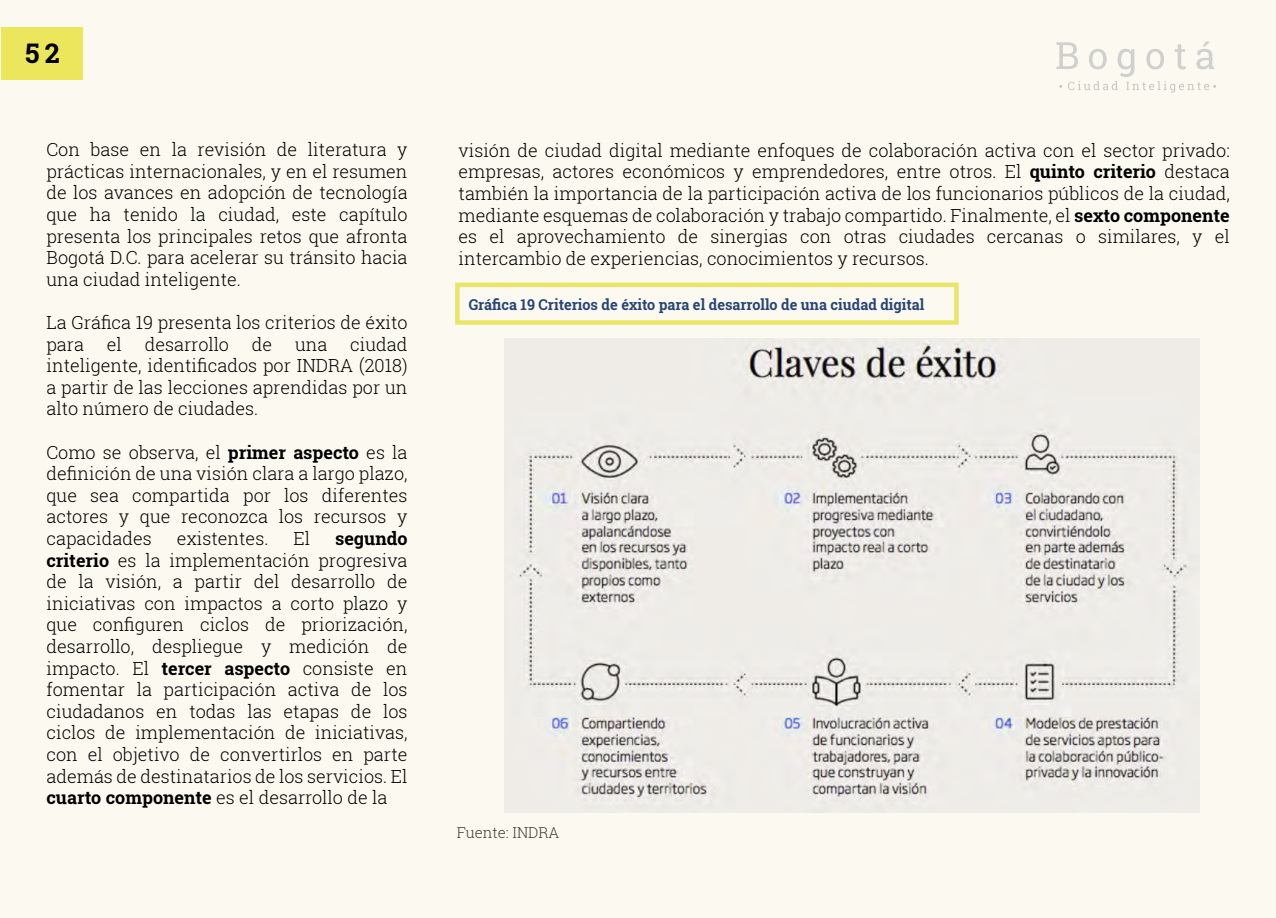
<style>
.page{position:relative;width:1276px;height:918px;background:#fcfaf0}
.page>*{position:absolute;margin:0;border:0;box-sizing:border-box;transform-origin:0 0}
.t1{font:700 27px "Roboto Slab";color:#000}
.t2{font:300 18px/21.6px "Roboto Slab";color:#000;text-align:justify}
.t3{font:700 15px "Roboto Slab";color:#274577;scale:.96 1}
.t4{font:300 15px "Roboto Slab";color:#3c3c3b}
.s1{font-weight:700}
</style>
<div class="page">
<img style="left:504px;top:338px;width:695px;height:474px">
<div style="left:455px;top:283px;width:503px;height:42px;border:4px solid #eae567"></div>
<div style="left:1px;top:27px;width:82px;height:53px;background:#ece65d"></div>
<svg style="left:1056px;top:42px;width:160px;height:51px"></svg>
<h1 class="t1" style="left:25px;top:35px;width:36px">52</h1>
<p class="t2" style="left:46px;top:139px;width:363px">Con base en la revisión de literatura y prácticas internacionales, y en el resumen de los avances en adopción de tecnología que ha tenido la ciudad, este capítulo presenta los principales retos que afronta Bogotá D.C. para acelerar su tránsito hacia una ciudad inteligente.</p>
<p class="t2" style="left:46px;top:311px;width:363px">La Gráfica 19 presenta los criterios de éxito para</p>
<p class="t2" style="left:46px;top:333px;width:363px;text-indent:304px">ciudad inteligente, identificados por INDRA (2018) a partir de las lecciones aprendidas por un alto número de ciudades.</p>
<p class="t2" style="left:46px;top:441px;width:363px">Como se observa, el <span class="s1">primer aspecto</span> es la definición de una visión clara a largo plazo, que sea compartida por los diferentes actores y que reconozca los recursos y capacidades</p>
<p class="t2" style="left:107px;top:333px;width:17px">el</p>
<p class="t2" style="left:145px;top:333px;width:86px">desarrollo</p>
<p class="t2" style="left:252px;top:333px;width:22px">de</p>
<p class="t2" style="left:295px;top:333px;width:34px">una</p>
<p class="t2" style="left:46px;top:527px;width:363px;text-indent:289px"><span class="s1">segundo criterio</span> es la implementación progresiva de la visión, a partir del desarrollo de iniciativas con impactos a corto plazo y que configuren ciclos de priorización, desarrollo, despliegue y medición de impacto. El <span class="s1">tercer aspecto</span> consiste en fomentar la participación activa de los ciudadanos en todas las etapas de los ciclos de implementación de iniciativas, con el objetivo de convertirlos en parte además de destinatarios de los servicios. El <span class="s1">cuarto componente</span> es el desarrollo de la</p>
<p class="t2" style="left:177px;top:527px;width:93px">existentes.</p>
<p class="t2" style="left:293px;top:527px;width:18px">El</p>
<p class="t2" style="left:458px;top:139px;width:773px">visión de ciudad digital mediante enfoques de colaboración activa con el sector privado: empresas, actores económicos y emprendedores, entre otros. El <span class="s1">quinto criterio</span> destaca también la importancia de la participación activa de los funcionarios públicos de la ciudad, mediante esquemas de colaboración y trabajo compartido. Finalmente, el <span class="s1">sexto componente </span>es el aprovechamiento de sinergias con otras ciudades cercanas o similares, y el intercambio de experiencias, conocimientos y recursos.</p>
<p class="t3" style="left:469px;top:294px;width:476px">Gráfica 19 Criterios de éxito para el desarrollo de una ciudad digital</p>
<p class="t4" style="left:457px;top:822px;width:104px">Fuente: INDRA</p>
</div>
